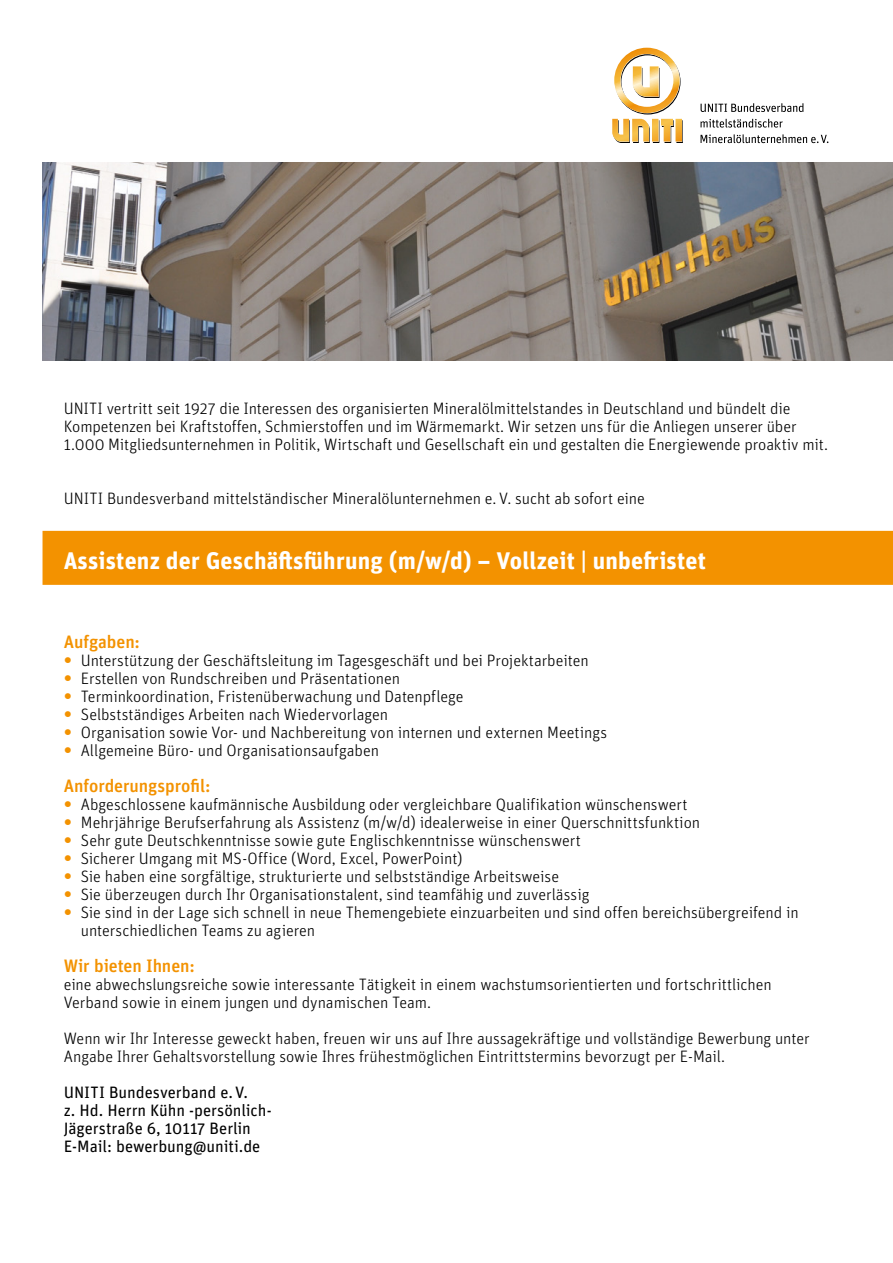
<style>
.page{position:relative;width:893px;height:1263px;background:#fff}
.page>*{position:absolute;margin:0;border:0;box-sizing:border-box;transform-origin:0 0}
.t1{font:700 24px "Unit OT";letter-spacing:.01em;color:#fff}
.t2{font:500 18px "Unit OT";letter-spacing:-.005em;color:#f39200}
.t3{font:300 16.5px/18px "Unit";letter-spacing:-.005em;color:#000}
.t4{font:16.5px "Unit OT";letter-spacing:-.005em;color:#000}
.s1{font-family:"Helvetica Neue LT Pro";font-weight:400;font-stretch:condensed;color:#f39200}
</style>
<div class="page">
<div style="left:43px;top:531px;width:850px;height:54px;background:#f39200"></div>
<svg style="left:701px;top:103px;width:102px;height:9px"></svg>
<svg style="left:701px;top:119px;width:82px;height:9px"></svg>
<svg style="left:701px;top:134px;width:127px;height:9px"></svg>
<svg style="left:612px;top:48px;width:71px;height:95px"></svg>
<img style="left:43px;top:162px;width:850px;height:198px">
<p class="t3" style="left:64px;top:399px;width:766px">UNITI vertritt seit 1927 die Interessen des organisierten Mineralölmittelstandes in Deutschland und bündelt die<br>Kompetenzen bei Kraftstoffen, Schmierstoffen und im Wärmemarkt. Wir setzen uns für die Anliegen unserer über<br>1.000 Mitgliedsunternehmen in Politik, Wirtschaft und Gesellschaft ein und gestalten die Energiewende proaktiv mit.</p>
<p class="t3" style="left:64px;top:489px;width:583px">UNITI Bundesverband mittelständischer Mineralölunternehmen e. V. sucht ab sofort eine</p>
<p class="t1" style="left:64px;top:545px;width:644px">Assistenz der Geschäftsführung (m/w/d) – Vollzeit | unbefristet</p>
<p class="t2" style="left:64px;top:630px;width:78px">Aufgaben:</p>
<p class="t3" style="left:64px;top:651px;width:526px"><span class="s1">•</span> Unterstützung der Geschäftsleitung im Tagesgeschäft und bei Projektarbeiten</p>
<p class="t3" style="left:64px;top:669px;width:338px"><span class="s1">•</span> Erstellen von Rundschreiben und Präsentationen</p>
<p class="t3" style="left:64px;top:687px;width:401px"><span class="s1">•</span> Terminkoordination, Fristenüberwachung und Datenpflege</p>
<p class="t3" style="left:64px;top:705px;width:326px"><span class="s1">•</span> Selbstständiges Arbeiten nach Wiedervorlagen</p>
<p class="t3" style="left:64px;top:723px;width:545px"><span class="s1">•</span> Organisation sowie Vor- und Nachbereitung von internen und externen Meetings</p>
<p class="t3" style="left:64px;top:741px;width:317px"><span class="s1">•</span> Allgemeine Büro- und Organisationsaufgaben</p>
<p class="t2" style="left:64px;top:774px;width:148px">Anforderungsprofil:</p>
<p class="t3" style="left:64px;top:795px;width:625px"><span class="s1">•</span> Abgeschlossene kaufmännische Ausbildung oder vergleichbare Qualifikation wünschenswert</p>
<p class="t3" style="left:64px;top:813px;width:638px"><span class="s1">•</span> Mehrjährige Berufserfahrung als Assistenz (m/w/d) idealerweise in einer Querschnittsfunktion</p>
<p class="t3" style="left:64px;top:831px;width:519px"><span class="s1">•</span> Sehr gute Deutschkenntnisse sowie gute Englischkenntnisse wünschenswert</p>
<p class="t3" style="left:64px;top:849px;width:400px"><span class="s1">•</span> Sicherer Umgang mit MS-Office (Word, Excel, PowerPoint)</p>
<p class="t3" style="left:64px;top:867px;width:497px"><span class="s1">•</span> Sie haben eine sorgfältige, strukturierte und selbstständige Arbeitsweise</p>
<p class="t3" style="left:64px;top:885px;width:527px"><span class="s1">•</span> Sie überzeugen durch Ihr Organisationstalent, sind teamfähig und zuverlässig</p>
<p class="t3" style="left:81px;top:903px;width:719px;text-indent:-17px"><span class="s1">•</span> Sie sind in der Lage sich schnell in neue Themengebiete einzuarbeiten und sind offen bereichsübergreifend in unterschiedlichen Teams zu agieren</p>
<p class="t2" style="left:64px;top:954px;width:133px">Wir bieten Ihnen:</p>
<p class="t3" style="left:64px;top:975px;width:709px">eine abwechslungsreiche sowie interessante Tätigkeit in einem wachstumsorientierten und fortschrittlichen<br>Verband sowie in einem jungen und dynamischen Team.</p>
<p class="t3" style="left:64px;top:1029px;width:747px">Wenn wir Ihr Interesse geweckt haben, freuen wir uns auf Ihre aussagekräftige und vollständige Bewerbung unter<br>Angabe Ihrer Gehaltsvorstellung sowie Ihres frühestmöglichen Eintrittstermins bevorzugt per E-Mail.</p>
<p class="t4" style="left:64px;top:1082px;width:186px">UNITI Bundesverband e.V.</p>
<p class="t4" style="left:64px;top:1100px;width:209px">z. Hd. Herrn Kühn -persönlich-</p>
<p class="t4" style="left:64px;top:1118px;width:189px">Jägerstraße 6, 10117 Berlin</p>
<p class="t4" style="left:64px;top:1136px;width:198px">E-Mail: bewerbung@uniti.de</p>
</div>
